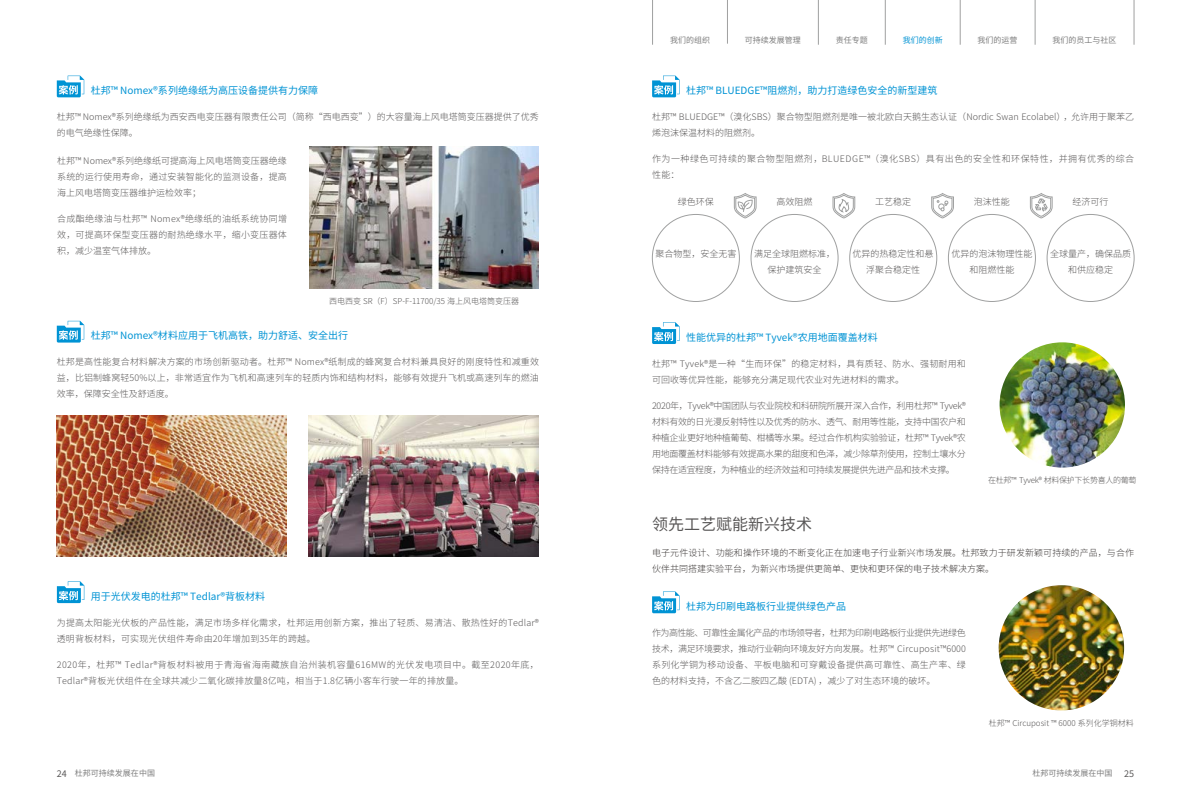
<style>
.page{position:relative;width:1191px;height:808px;background:#fff}
.page>*{position:absolute;margin:0;border:0;box-sizing:border-box;transform-origin:0 0}
.t1{font:16px "Source Han Sans CN";color:#595757}
.t2{font:10px "Source Han Sans CN";color:#0093d4}
.t3{font:300 9px/16px "Source Han Sans CN";letter-spacing:.01em;color:#595757;text-align:justify}
.t4{font:300 9px/16px "Source Han Sans CN";letter-spacing:.045em;color:#595757}
.t5{font:300 9px/16px "Source Han Sans CN";letter-spacing:.01em;color:#3e3a39}
.t6{font:300 9px/16px "Source Han Sans CN";letter-spacing:.055em;color:#595757}
.t7{font:9px "Source Han Sans CN";color:#595757}
.t8{font:300 8px "Source Han Sans CN";color:#595757}
.t9{font:8px "Source Han Sans CN";color:#7d7d7d}
.t10{font:300 8px "Source Han Sans CN";letter-spacing:-.04em;color:#595757}
.t11{font:8px "Source Han Sans CN";color:#0093d4}
</style>
<div class="page">
<hr style="left:885px;top:0;width:1px;height:45px;background:#9fa0a0">
<hr style="left:960px;top:0;width:1px;height:45px;background:#9fa0a0">
<hr style="left:1035px;top:0;width:1px;height:45px;background:#9fa0a0">
<hr style="left:1133px;top:0;width:1px;height:45px;background:#9fa0a0">
<hr style="left:818px;top:0;width:1px;height:45px;background:#9fa0a0">
<hr style="left:727px;top:0;width:1px;height:44px;background:#9fa0a0">
<hr style="left:652px;top:0;width:1px;height:45px;background:#9fa0a0">
<img style="left:309px;top:147px;width:230px;height:141px">
<svg style="left:57px;top:76px;width:27px;height:21px"></svg>
<svg style="left:57px;top:321px;width:27px;height:22px"></svg>
<img style="left:57px;top:415px;width:229px;height:142px">
<img style="left:309px;top:415px;width:229px;height:142px">
<svg style="left:57px;top:581px;width:27px;height:22px"></svg>
<svg style="left:652px;top:76px;width:27px;height:21px"></svg>
<svg style="left:832px;top:193px;width:23px;height:25px"></svg>
<svg style="left:1029px;top:193px;width:23px;height:25px"></svg>
<svg style="left:734px;top:193px;width:22px;height:26px"></svg>
<svg style="left:931px;top:193px;width:23px;height:25px"></svg>
<svg style="left:652px;top:322px;width:27px;height:22px"></svg>
<img style="left:999px;top:342px;width:126px;height:126px;border-radius:63px">
<svg style="left:652px;top:591px;width:27px;height:22px"></svg>
<img style="left:998px;top:585px;width:126px;height:125px;border-radius:63px">
<p class="t2" style="left:91px;top:85px;width:229px">杜邦™ Nomex®系列绝缘纸为高压设备提供有力保障</p>
<p class="t3" style="left:57px;top:109px;width:484px">杜邦™ Nomex®系列绝缘纸为西安西电变压器有限责任公司（简称“西电西变”）的大容量海上风电塔筒变压器提供了优秀的电气绝缘性保障。</p>
<p class="t3" style="left:57px;top:153px;width:231px">杜邦™ Nomex®系列绝缘纸可提高海上风电塔筒变压器绝缘系统的运行使用寿命，通过安装智能化的监测设备，提高海上风电塔筒变压器维护运检效率；</p>
<p class="t3" style="left:57px;top:211px;width:231px">合成酯绝缘油与杜邦™ Nomex®绝缘纸的油纸系统协同增效，可提高环保型变压器的耐热绝缘水平，缩小变压器体积，减少温室气体排放。</p>
<p class="t8" style="left:329px;top:296px;width:191px">西电西变 SR（F）SP-F-11700/35 海上风电塔筒变压器</p>
<p class="t2" style="left:91px;top:330px;width:259px">杜邦™ Nomex®材料应用于飞机高铁，助力舒适、安全出行</p>
<p class="t3" style="left:57px;top:354px;width:484px">杜邦是高性能复合材料解决方案的市场创新驱动者。杜邦™ Nomex®纸制成的蜂窝复合材料兼具良好的刚度特性和减重效益，比铝制蜂窝轻50%以上，非常适宜作为飞机和高速列车的轻质内饰和结构材料，能够有效提升飞机或高速列车的燃油效率，保障安全性及舒适度。</p>
<p class="t2" style="left:91px;top:590px;width:176px">用于光伏发电的杜邦™ Tedlar®背板材料</p>
<p class="t3" style="left:57px;top:615px;width:484px">为提高太阳能光伏板的产品性能，满足市场多样化需求，杜邦运用创新方案，推出了轻质、易清洁、散热性好的Tedlar®透明背板材料，可实现光伏组件寿命由20年增加到35年的跨越。</p>
<p class="t4" style="left:57px;top:656px;width:483px">2020年，杜邦™ Tedlar®背板材料被用于青海省海南藏族自治州装机容量616MW的光伏发电项目中。截至2020年底，<br>Tedlar®背板光伏组件在全球共减少二氧化碳排放量8亿吨，相当于1.8亿辆小客车行驶一年的排放量。</p>
<p class="t9" style="left:670px;top:35px;width:41px">我们的组织</p>
<p class="t9" style="left:745px;top:35px;width:57px">可持续发展管理</p>
<p class="t9" style="left:836px;top:35px;width:33px">责任专题</p>
<p class="t11" style="left:902px;top:35px;width:41px">我们的创新</p>
<p class="t9" style="left:977px;top:35px;width:41px">我们的运营</p>
<p class="t9" style="left:1052px;top:35px;width:65px">我们的员工与社区</p>
<p class="t2" style="left:686px;top:85px;width:253px">杜邦™ BLUEDGE™阻燃剂，助力打造绿色安全的新型建筑</p>
<p class="t3" style="left:652px;top:109px;width:483px">杜邦™ BLUEDGE™（溴化SBS）聚合物型阻燃剂是唯一被北欧白天鹅生态认证（Nordic Swan Ecolabel），允许用于聚苯乙烯泡沫保温材料的阻燃剂。</p>
<p class="t6" style="left:652px;top:151px;width:483px">作为一种绿色可持续的聚合物型阻燃剂，BLUEDGE™（溴化SBS）具有出色的安全性和环保特性，并拥有优秀的综合性能：</p>
<p class="t3" style="left:678px;top:193px;width:37px">绿色环保</p>
<p class="t3" style="left:776px;top:193px;width:37px">高效阻燃</p>
<p class="t3" style="left:875px;top:193px;width:37px">工艺稳定</p>
<p class="t3" style="left:974px;top:193px;width:37px">泡沫性能</p>
<p class="t3" style="left:1072px;top:193px;width:37px">经济可行</p>
<p class="t3" style="left:655px;top:246px;width:82px">聚合物型，安全无害</p>
<p class="t3" style="left:754px;top:246px;width:82px;text-align:center">满足全球阻燃标准，保护建筑安全</p>
<p class="t3" style="left:852px;top:246px;width:82px;text-align:center">优异的热稳定性和悬浮聚合稳定性</p>
<p class="t3" style="left:951px;top:246px;width:82px;text-align:center">优异的泡沫物理性能和阻燃性能</p>
<p class="t3" style="left:1050px;top:246px;width:82px;text-align:center">全球量产，确保品质和供应稳定</p>
<p class="t2" style="left:686px;top:331px;width:193px">性能优异的杜邦™ Tyvek®农用地面覆盖材料</p>
<p class="t3" style="left:652px;top:355px;width:315px">杜邦™ Tyvek®是一种“生而环保”的稳定材料，具有质轻、防水、强韧耐用和可回收等优异性能，能够充分满足现代农业对先进材料的需求。</p>
<p class="t3" style="left:652px;top:397px;width:315px">2020年，Tyvek®中国团队与农业院校和科研院所展开深入合作，利用杜邦™ Tyvek®材料有效的日光漫反射特性以及优秀的防水、透气、耐用等性能，支持中国农户和种植企业更好地种植葡萄、柑橘等水果。经过合作机构实验验证，杜邦™ Tyvek®农用地面覆盖材料能够有效提高水果的甜度和色泽，减少除草剂使用，控制土壤水分保持在适宜程度，为种植业的经济效益和可持续发展提供先进产品和技术支撑。</p>
<p class="t10" style="left:988px;top:476px;width:150px">在杜邦™ Tyvek® 材料保护下长势喜人的葡萄</p>
<h1 class="t1" style="left:652px;top:515px;width:161px">领先工艺赋能新兴技术</h1>
<p class="t5" style="left:652px;top:545px;width:483px">电子元件设计、功能和操作环境的不断变化正在加速电子行业新兴市场发展。杜邦致力于研发新颖可持续的产品，与合作伙伴共同搭建实验平台，为新兴市场提供更简单、更快和更环保的电子技术解决方案。</p>
<p class="t2" style="left:686px;top:600px;width:161px">杜邦为印刷电路板行业提供绿色产品</p>
<p class="t3" style="left:652px;top:625px;width:315px">作为高性能、可靠性金属化产品的市场领导者，杜邦为印刷电路板行业提供先进绿色技术，满足环境要求，推动行业朝向环境友好方向发展。杜邦™ Circuposit™6000系列化学铜为移动设备、平板电脑和可穿戴设备提供高可靠性、高生产率、绿色的材料支持，不含乙二胺四乙酸 (EDTA) ，减少了对生态环境的破坏。</p>
<p class="t8" style="left:989px;top:719px;width:146px">杜邦™ Circuposit ™ 6000 系列化学铜材料</p>
<p class="t9" style="left:75px;top:769px;width:81px">杜邦可持续发展在中国</p>
<p class="t9" style="left:1032px;top:769px;width:81px">杜邦可持续发展在中国</p>
<p class="t7" style="left:57px;top:768px;width:11px">24</p>
<p class="t7" style="left:1124px;top:768px;width:11px">25</p>
</div>
